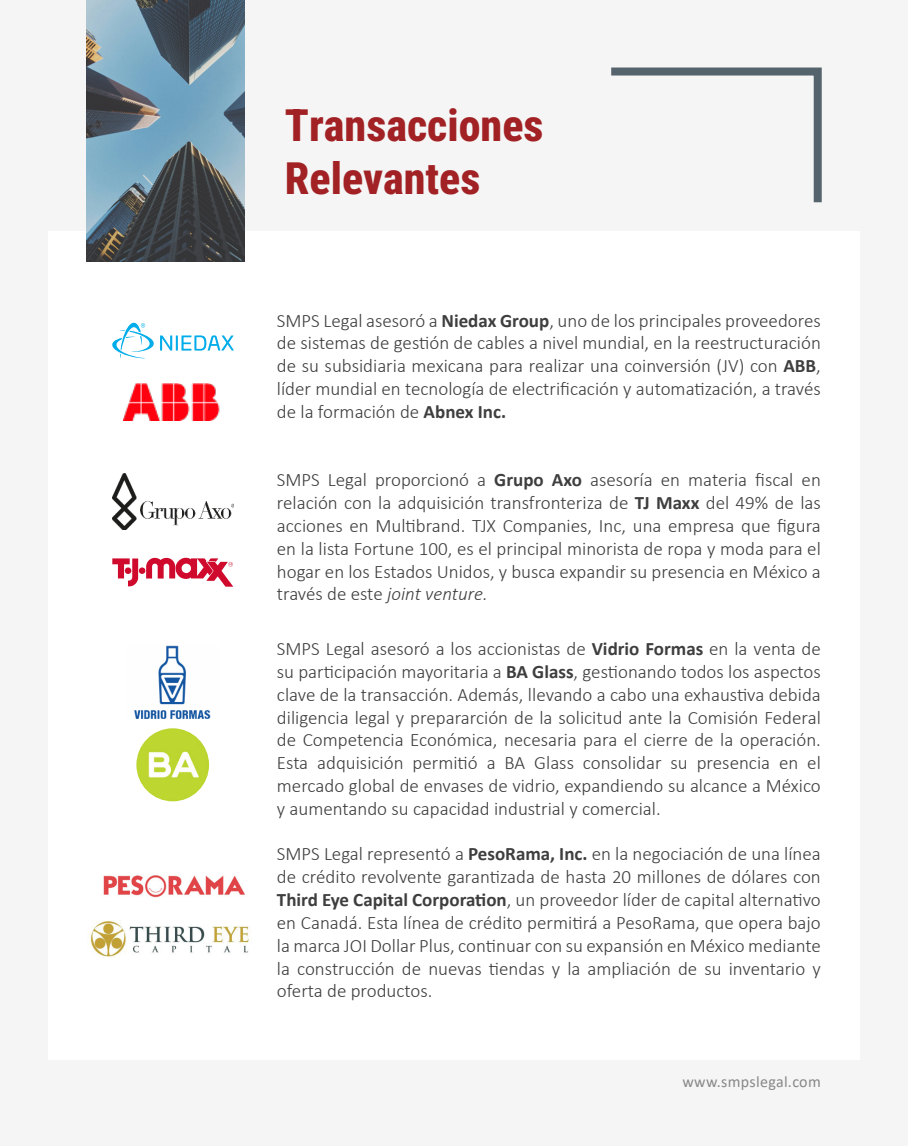
<style>
.page{position:relative;width:908px;height:1146px;background:#fff}
.page>*{position:absolute;margin:0;border:0;box-sizing:border-box;transform-origin:0 0}
.t1{font:44px "Roboto Condensed";color:#a12124}
.t2{font:300 19px/22.8px "Calibri";color:#3e3e3f;text-align:justify}
.t3{font:16px "Calibri";letter-spacing:.02em;color:#231f20}
.s1{font-weight:700}
.s2{font-style:italic}
</style>
<div class="page">
<div style="left:0;top:0;width:907px;height:1145px;background:#f5f5f5"></div>
<div style="left:48px;top:231px;width:811px;height:828px;background:#fff"></div>
<img style="left:112px;top:474px;width:122px;height:55px">
<img style="left:134px;top:645px;width:77px;height:73px">
<svg style="left:112px;top:557px;width:121px;height:29px"></svg>
<img style="left:86px;top:0;width:159px;height:261px">
<svg style="left:611px;top:67px;width:211px;height:136px"></svg>
<img style="left:136px;top:728px;width:73px;height:73px;border-radius:36px">
<img style="left:103px;top:875px;width:142px;height:23px">
<img style="left:88px;top:920px;width:163px;height:37px">
<img style="left:124px;top:383px;width:96px;height:37px">
<svg style="left:112px;top:322px;width:122px;height:36px"></svg>
<p class="t1" style="left:285px;top:94px;width:260px">Transacciones</p>
<p class="t1" style="left:285px;top:147px;width:197px">Relevantes</p>
<p class="t2" style="left:277px;top:308px;width:545px">SMPS Legal asesoró a <span class="s1">Niedax Group</span>, uno de los principales proveedores de sistemas de gestión de cables a nivel mundial, en la reestructuración de su subsidiaria mexicana para realizar una coinversión (JV) con <span class="s1">ABB</span>, líder mundial en tecnología de electrificación y automatización, a través de la formación de <span class="s1">Abnex Inc.</span></p>
<p class="t2" style="left:277px;top:468px;width:545px">SMPS Legal proporcionó a <span class="s1">Grupo Axo</span> asesoría en materia fiscal en relación con la adquisición transfronteriza de <span class="s1">TJ Maxx</span> del 49% de las acciones en Multibrand. TJX Companies, Inc, una empresa que figura en la lista Fortune 100, es el principal minorista de ropa y moda para el hogar en los Estados Unidos, y busca expandir su presencia en México a través de este <span class="s2">joint venture.</span></p>
<p class="t2" style="left:277px;top:637px;width:545px">SMPS Legal asesoró a los accionistas de <span class="s1">Vidrio Formas</span> en la venta de su participación mayoritaria a <span class="s1">BA Glass</span>, gestionando todos los aspectos clave de la transacción. Además, llevando a cabo una exhaustiva debida diligencia legal y prepararción de la solicitud ante la Comisión Federal de Competencia Económica, necesaria para el cierre de la operación.<br>Esta adquisición permitió a BA Glass consolidar su presencia en el mercado global de envases de vidrio, expandiendo su alcance a México y aumentando su capacidad industrial y comercial.</p>
<p class="t2" style="left:277px;top:842px;width:545px">SMPS Legal representó a <span class="s1">PesoRama, Inc.</span> en la negociación de una línea de crédito revolvente garantizada de hasta 20 millones de dólares con <span class="s1">Third Eye Capital Corporation</span>, un proveedor líder de capital alternativo en Canadá. Esta línea de crédito permitirá a PesoRama, que opera bajo la marca JOI Dollar Plus, continuar con su expansión en México mediante la construcción de nuevas tiendas y la ampliación de su inventario y oferta de productos.</p>
<p class="t3" style="left:682px;top:1070px;width:140px">www.smpslegal.com</p>
</div>
